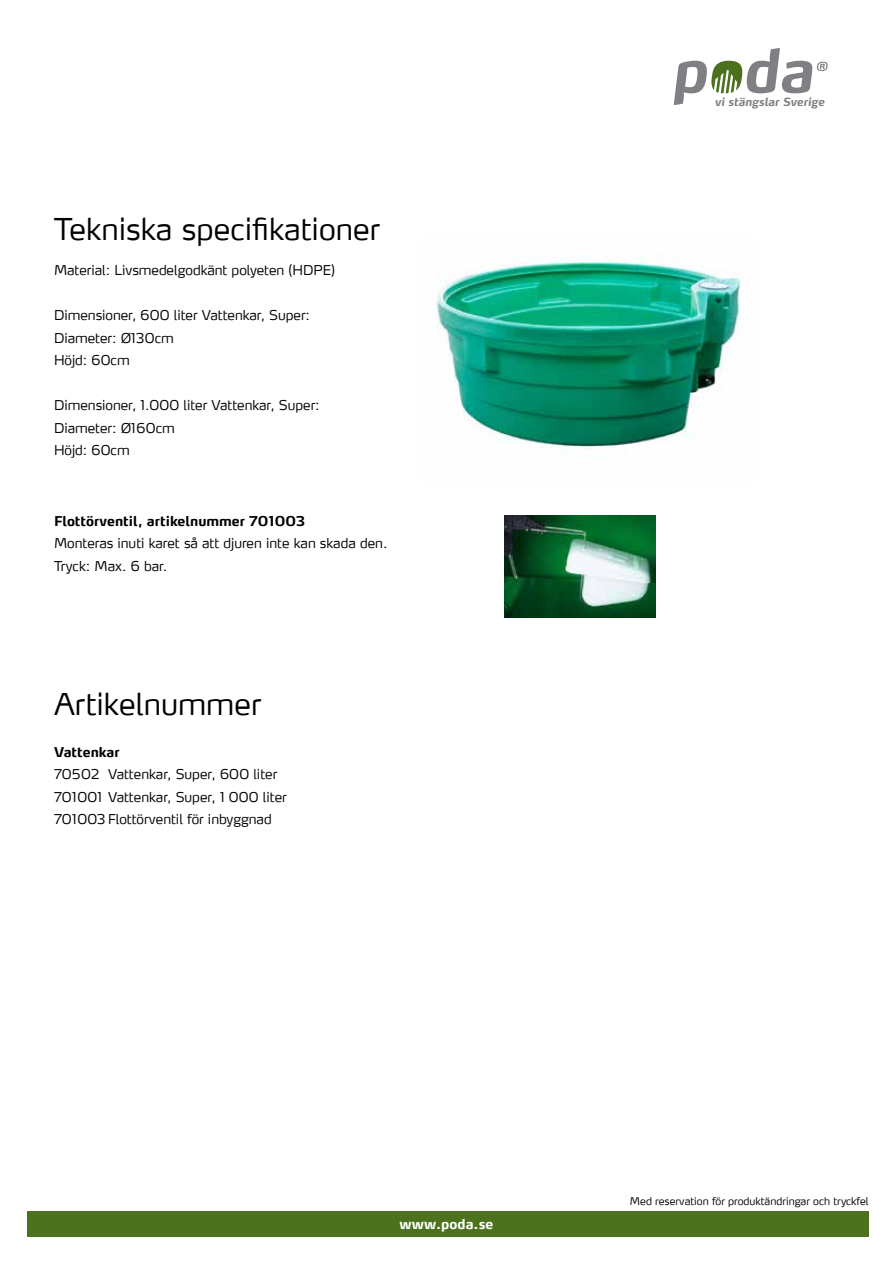
<style>
.page{position:relative;width:893px;height:1263px;background:#fff}
.page>*{position:absolute;margin:0;border:0;box-sizing:border-box;transform-origin:0 0}
.t1{font:300 30px "Max";color:#000}
.t2{font:300 13.5px/22.5px "Max LF";color:#000}
.t3{font:700 13.5px "Max LF";color:#000}
.t4{font:700 13.5px "Max";letter-spacing:.005em;color:#fff}
.t5{font:italic 700 11.25px "Max LF";color:#807f83}
.t6{font:300 10.5px "Max";color:#000}
</style>
<div class="page">
<svg style="left:674px;top:48px;width:154px;height:57px"></svg>
<div style="left:27px;top:1211px;width:842px;height:26px;background:#4c721d"></div>
<img style="left:436px;top:257px;width:306px;height:199px">
<img style="left:504px;top:515px;width:151px;height:102px">
<h1 class="t1" style="left:54px;top:210px;width:327px">Tekniska specifikationer</h1>
<p class="t2" style="left:54px;top:259px;width:283px">Material: Livsmedelgodkänt polyeten (HDPE)</p>
<p class="t2" style="left:54px;top:304px;width:257px">Dimensioner, 600 liter Vattenkar, Super:<br>Diameter: Ø130cm<br>Höjd: 60cm</p>
<p class="t2" style="left:54px;top:394px;width:267px">Dimensioner, 1.000 liter Vattenkar, Super:<br>Diameter: Ø160cm<br>Höjd: 60cm</p>
<p class="t3" style="left:54px;top:512px;width:253px">Flottörventil, artikelnummer 701003</p>
<p class="t2" style="left:54px;top:531px;width:335px">Monteras inuti karet så att djuren inte kan skada den.<br>Tryck: Max. 6 bar.</p>
<h1 class="t1" style="left:54px;top:685px;width:209px">Artikelnummer</h1>
<p class="t3" style="left:54px;top:743px;width:67px">Vattenkar</p>
<p class="t2" style="left:54px;top:763px;width:234px">70502 Vattenkar, Super, 600 liter<br>701001 Vattenkar, Super, 1 000 liter<br>701003 Flottörventil för inbyggnad</p>
<p class="t5" style="left:715px;top:95px;width:111px">vi stängslar Sverige</p>
<p class="t4" style="left:399px;top:1215px;width:95px">www.poda.se</p>
<p class="t6" style="left:630px;top:1194px;width:240px">Med reservation för produktändringar och tryckfel</p>
</div>
